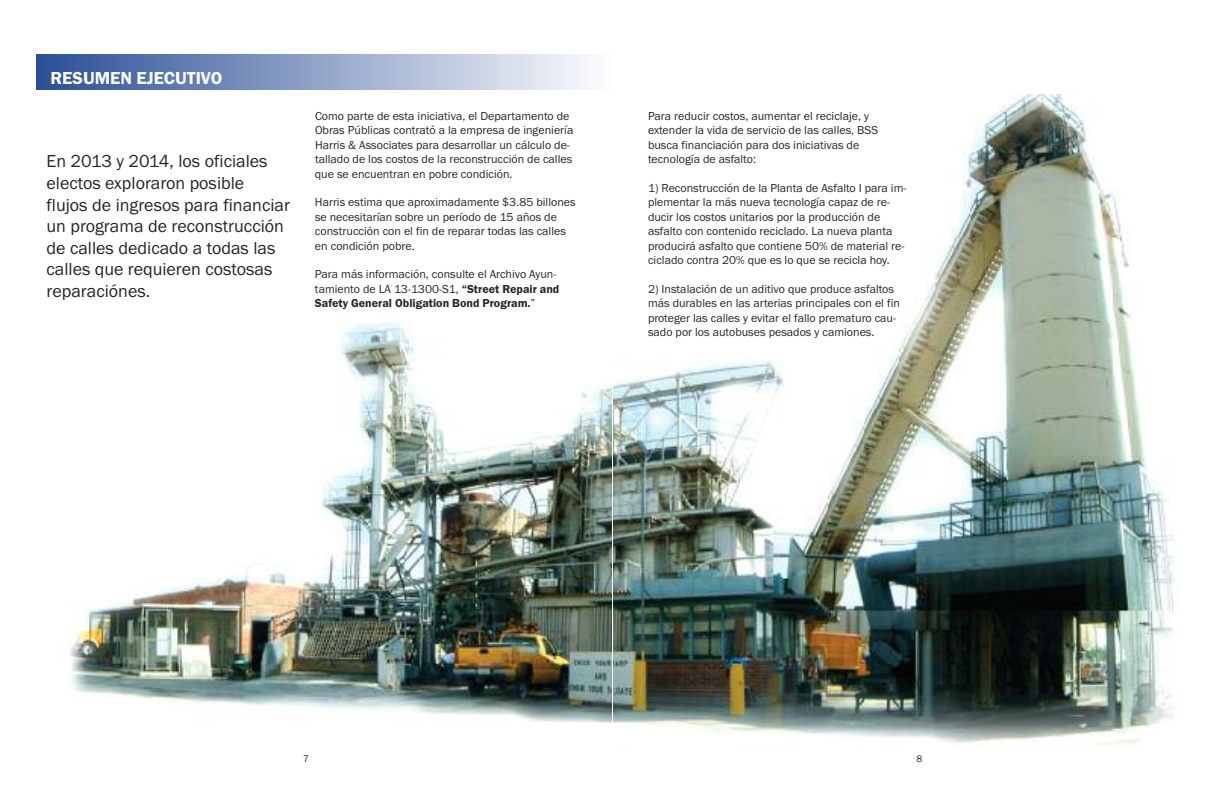
<style>
.page{position:relative;width:1224px;height:792px;background:#fff}
.page>*{position:absolute;margin:0;border:0;box-sizing:border-box;transform-origin:0 0}
.t1{font:18px/21.6px "Franklin Gothic";color:#272627}
.t2{font:600 18px "Franklin Gothic";color:#fff}
.t3{font:12px/14.4px "Franklin Gothic";color:#272627}
.t4{font:10px "Franklin Gothic";color:#272627}
.s1{font-weight:600}
</style>
<div class="page">
<img style="left:613px;top:95px;width:561px;height:651px">
<img style="left:69px;top:321px;width:543px;height:402px">
<div style="left:36px;top:54px;width:576px;height:36px;background:linear-gradient(to right,#2b4e96,#fdfdfe)"></div>
<h1 class="t2" style="left:50px;top:67px;width:173px">RESUMEN EJECUTIVO</h1>
<h1 class="t1" style="left:46px;top:150px;width:245px">En 2013 y 2014, los oficiales electos exploraron posible<br>flujos de ingresos para financiar un programa de reconstrucción de calles dedicado a todas las calles que requieren costosas reparaciónes.</h1>
<p class="t3" style="left:315px;top:109px;width:260px">Como parte de esta iniciativa, el Departamento de Obras Públicas contrató a la empresa de ingeniería Harris &amp; Associates para desarrollar un cálculo de&shy;tallado de los costos de la reconstrucción de calles que se encuentran en pobre condición.</p>
<p class="t3" style="left:315px;top:195px;width:262px">Harris estima que aproximadamente $3.85 billones se necesitarían sobre un período de 15 años de construcción con el fin de reparar todas las calles en condición pobre.</p>
<p class="t3" style="left:315px;top:267px;width:246px">Para más información, consulte el Archivo Ayun&shy;tamiento de LA 13-1300-S1, <span class="s1">“Street Repair and<br>Safety General Obligation Bond Program.</span>”</p>
<p class="t3" style="left:648px;top:109px;width:232px">Para reducir costos, aumentar el reciclaje, y extender la vida de servicio de las calles, BSS busca financiación para dos iniciativas de tecnología de asfalto:</p>
<p class="t3" style="left:648px;top:181px;width:260px">1) Reconstrucción de la Planta de Asfalto I para im&shy;plementar la más nueva tecnología capaz de re&shy;ducir los costos unitarios por la producción de asfalto con contenido reciclado. La nueva planta producirá asfalto que contiene 50% de material re&shy;ciclado contra 20% que es lo que se recicla hoy.</p>
<p class="t3" style="left:648px;top:281px;width:253px">2) Instalación de un aditivo que produce asfaltos más durables en las arterias principales con el fin proteger las calles y evitar el fallo prematuro cau&shy;sado por los autobuses pesados y camiones.</p>
<p class="t4" style="left:303px;top:753px;width:7px">7</p>
<p class="t4" style="left:917px;top:753px;width:7px">8</p>
</div>
